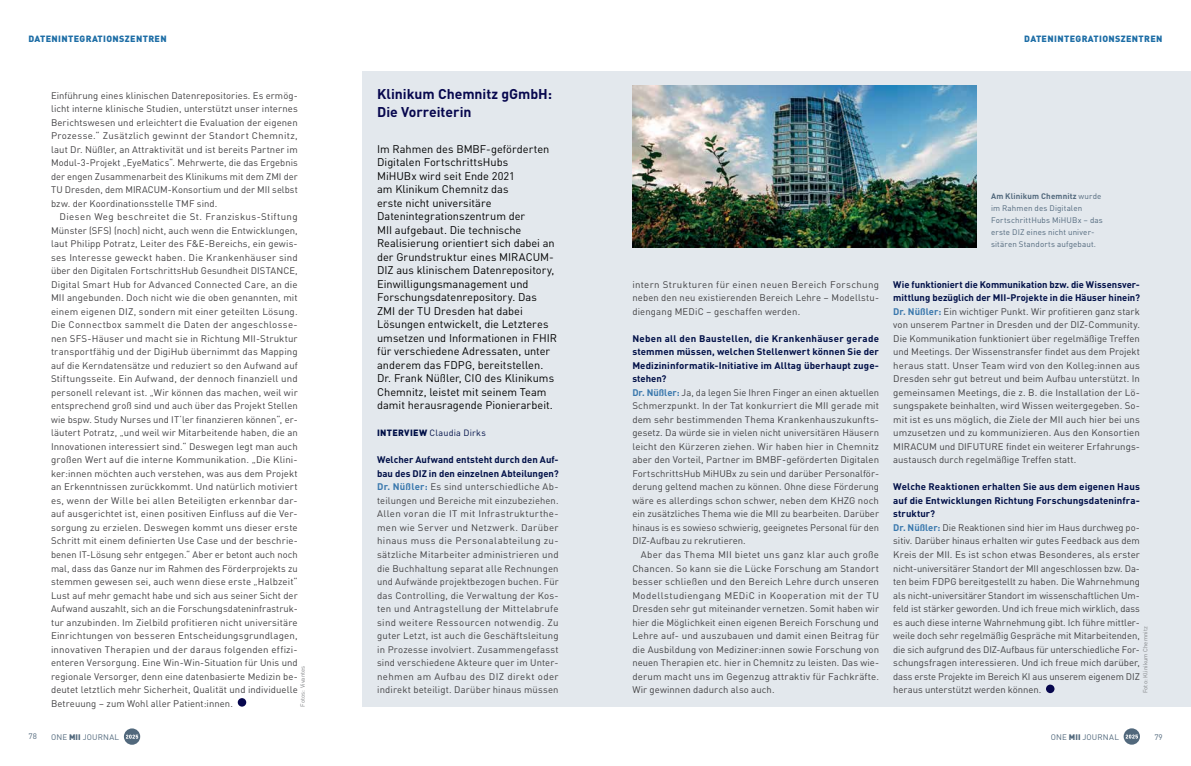
<style>
.page{position:relative;width:1191px;height:766px;background:#fff}
.page>*{position:absolute;margin:0;border:0;box-sizing:border-box;transform-origin:0 0}
.t1{font:700 14px/18px "DIN Pro";color:#07074e}
.t2{font:11px/13.5px "DIN Pro";color:#000}
.t3{font:9.5px/13.5px "DIN Pro";letter-spacing:.005em;color:#414042;text-align:justify}
.t4{font:900 9px "DIN Pro";letter-spacing:.04em;color:#1e6ea6}
.t5{font:9px "DIN Pro";letter-spacing:.02em;color:#000f47}
.t6{font:8px/12px "DIN Pro";letter-spacing:.015em;color:#51687c}
.t7{font:6px "DIN Pro";letter-spacing:.01em;color:#808285}
.s1{font-weight:900}
.s2{font-weight:700;color:#000f47}
.s3{font-weight:700;color:#3a78ad}
.s4{font-weight:700}
</style>
<div class="page">
<div style="left:238px;top:698px;width:8px;height:8px;background:#07074e;border-radius:50%"></div>
<div style="left:363px;top:71px;width:828px;height:635px;background:#e3e8ed"></div>
<div style="left:1046px;top:684px;width:8px;height:9px;background:#07074e;border-radius:50%"></div>
<img style="left:632px;top:85px;width:345px;height:162px">
<svg style="left:1123px;top:728px;width:17px;height:16px"></svg>
<svg style="left:1125px;top:734px;width:13px;height:4px"></svg>
<svg style="left:124px;top:728px;width:16px;height:16px"></svg>
<svg style="left:126px;top:734px;width:12px;height:4px"></svg>
<p class="t4" style="left:28px;top:31px;width:140px">DATENINTEGRATIONSZENTREN</p>
<p class="t4" style="left:1024px;top:31px;width:140px">DATENINTEGRATIONSZENTREN</p>
<p class="t3" style="left:51px;top:88px;width:248px">Einführung eines klinischen Datenrepositories. Es ermög&shy;licht interne klinische Studien, unterstützt unser internes Berichtswesen und erleichtert die Evaluation der eigenen Prozesse.“ Zusätzlich gewinnt der Standort Chemnitz, laut Dr. Nüßler, an Attraktivität und ist bereits Partner im Modul-3-Projekt „EyeMatics“. Mehrwerte, die das Ergebnis der engen Zusammenarbeit des Klinikums mit dem ZMI der TU Dresden, dem MIRACUM-Konsortium und der MII selbst bzw. der Koordinationsstelle TMF sind.</p>
<p class="t3" style="left:51px;top:209px;width:248px;text-indent:9px">Diesen Weg beschreitet die St. Franziskus-Stiftung Münster (SFS) (noch) nicht, auch wenn die Entwicklungen, laut Philipp Potratz, Leiter des F&amp;E-Bereichs, ein gewis&shy;ses Interesse geweckt haben. Die Krankenhäuser sind über den Digitalen FortschrittsHub Gesundheit DISTANCE, Digital Smart Hub for Advanced Connected Care, an die MII angebunden. Doch nicht wie die oben genannten, mit einem eigenen DIZ, sondern mit einer geteilten Lösung.<br>Die Connectbox sammelt die Daten der angeschlosse&shy;nen SFS-Häuser und macht sie in Richtung MII-Struktur transportfähig und der DigiHub übernimmt das Mapping auf die Kerndatensätze und reduziert so den Aufwand auf Stiftungsseite. Ein Aufwand, der dennoch finanziell und personell relevant ist. „Wir können das machen, weil wir entsprechend groß sind und auch über das Projekt Stellen wie bspw. Study Nurses und IT‘ler finanzieren können“, er&shy;läutert Potratz, „und weil wir Mitarbeitende haben, die an Innovationen interessiert sind.“ Deswegen legt man auch großen Wert auf die interne Kommunikation. „Die Klini&shy;ker:innen möchten auch verstehen, was aus dem Projekt an Erkenntnissen zurückkommt. Und natürlich motiviert es, wenn der Wille bei allen Beteiligten erkennbar dar&shy;auf ausgerichtet ist, einen positiven Einfluss auf die Ver&shy;sorgung zu erzielen. Deswegen kommt uns dieser erste Schritt mit einem definierten Use Case und der beschrie&shy;benen IT-Lösung sehr entgegen.“ Aber er betont auch noch mal, dass das Ganze nur im Rahmen des Förderprojekts zu stemmen gewesen sei, auch wenn diese erste „Halbzeit“ Lust auf mehr gemacht habe und sich aus seiner Sicht der Aufwand auszahlt, sich an die Forschungsdateninfrastruk&shy;tur anzubinden. Im Zielbild profitieren nicht universitäre Einrichtungen von besseren Entscheidungsgrundlagen, innovativen Therapien und der daraus folgenden effizi&shy;enteren Versorgung. Eine Win-Win-Situation für Unis und regionale Versorger, denn eine datenbasierte Medizin be&shy;deutet letztlich mehr Sicherheit, Qualität und individuelle Betreuung – zum Wohl aller Patient:innen.</p>
<p class="t7" style="left:298px;top:706px;width:42px;rotate:-90deg">Fotos: Vivantes</p>
<h1 class="t1" style="left:377px;top:84px;width:176px">Klinikum Chemnitz gGmbH:<br>Die Vorreiterin</h1>
<p class="t2" style="left:377px;top:141px;width:181px">Im Rahmen des BMBF-geförderten<br>Digitalen FortschrittsHubs<br>MiHUBx wird seit Ende 2021<br>am Klinikum Chemnitz das<br>erste nicht universitäre<br>Datenintegrationszentrum der<br>MII aufgebaut. Die technische<br>Realisierung orientiert sich dabei an der Grundstruktur eines MIRACUM-<br>DIZ aus klinischem Datenrepository,<br>Einwilligungsmanagement und<br>Forschungsdatenrepository. Das<br>ZMI der TU Dresden hat dabei<br>Lösungen entwickelt, die Letzteres umsetzen und Informationen in FHIR für verschiedene Adressaten, unter anderem das FDPG, bereitstellen.<br>Dr. Frank Nüßler, CIO des Klinikums<br>Chemnitz, leistet mit seinem Team damit herausragende Pionierarbeit.</p>
<p class="t5" style="left:377px;top:426px;width:110px"><span class="s1">INTERVIEW</span> Claudia Dirks</p>
<p class="t3" style="left:377px;top:452px;width:183px"><span class="s2">Welcher Aufwand entsteht durch den Auf&shy;bau des DIZ in den einzelnen Abteilungen?<br></span><span class="s3">Dr. Nüßler:</span> Es sind unterschiedliche Ab&shy;teilungen und Bereiche mit einzubeziehen.<br>Allen voran die IT mit Infrastrukturthe&shy;men wie Server und Netzwerk. Darüber hinaus muss die Personalabteilung zu&shy;sätzliche Mitarbeiter administrieren und die Buchhaltung separat alle Rechnungen und Aufwände projektbezogen buchen. Für das Controlling, die Verwaltung der Kos&shy;ten und Antragstellung der Mittelabrufe sind weitere Ressourcen notwendig. Zu guter Letzt, ist auch die Geschäftsleitung in Prozesse involviert. Zusammengefasst sind verschiedene Akteure quer im Unter&shy;nehmen am Aufbau des DIZ direkt oder indirekt beteiligt. Darüber hinaus müssen</p>
<p class="t3" style="left:632px;top:277px;width:248px">intern Strukturen für einen neuen Bereich Forschung neben den neu existierenden Bereich Lehre – Modellstu&shy;diengang MEDiC – geschaffen werden.</p>
<p class="t3" style="left:632px;top:331px;width:248px;text-align:left"><span class="s2">Neben all den Baustellen, die Krankenhäuser gerade stemmen müssen, welchen Stellenwert können Sie der Medizininformatik-Initiative im Alltag überhaupt zuge&shy;stehen?<br></span><span class="s3">Dr. Nüßler:</span> Ja, da legen Sie Ihren Finger an einen aktuellen Schmerzpunkt. In der Tat konkurriert die MII gerade mit dem sehr bestimmenden Thema Krankenhauszukunfts&shy;gesetz. Da würde sie in vielen nicht universitären Häusern leicht den Kürzeren ziehen. Wir haben hier in Chemnitz aber den Vorteil, Partner im BMBF-geförderten Digitalen FortschrittsHub MiHUBx zu sein und darüber Personalför&shy;derung geltend machen zu können. Ohne diese Förderung wäre es allerdings schon schwer, neben dem KHZG noch ein zusätzliches Thema wie die MII zu bearbeiten. Darüber hinaus is es sowieso schwierig, geeignetes Personal für den DIZ-Aufbau zu rekrutieren.</p>
<p class="t3" style="left:632px;top:547px;width:248px;text-indent:9px">Aber das Thema MII bietet uns ganz klar auch große Chancen. So kann sie die Lücke Forschung am Standort besser schließen und den Bereich Lehre durch unseren Modellstudiengang MEDiC in Kooperation mit der TU Dresden sehr gut miteinander vernetzen. Somit haben wir hier die Möglichkeit einen eigenen Bereich Forschung und Lehre auf- und auszubauen und damit einen Beitrag für die Ausbildung von Mediziner:innen sowie Forschung von neuen Therapien etc. hier in Chemnitz zu leisten. Das wie&shy;derum macht uns im Gegenzug attraktiv für Fachkräfte.<br>Wir gewinnen dadurch also auch.</p>
<p class="t6" style="left:991px;top:190px;width:113px"><span class="s4">Am Klinikum Chemnitz</span> wurde im Rahmen des Digitalen<br>FortschrittHubs MiHUBx – das erste DIZ eines nicht univer&shy;sitären Standorts aufgebaut.</p>
<p class="t3" style="left:893px;top:277px;width:248px"><span class="s2">Wie funktioniert die Kommunikation bzw. die Wissensver&shy;mittlung bezüglich der MII-Projekte in die Häuser hinein?<br></span><span class="s3">Dr. Nüßler:</span> Ein wichtiger Punkt. Wir profitieren ganz stark von unserem Partner in Dresden und der DIZ-Community.<br>Die Kommunikation funktioniert über regelmäßige Treffen und Meetings. Der Wissenstransfer findet aus dem Projekt heraus statt. Unser Team wird von den Kolleg:innen aus Dresden sehr gut betreut und beim Aufbau unterstützt. In gemeinsamen Meetings, die z. B. die Installation der Lö&shy;sungspakete beinhalten, wird Wissen weitergegeben. So&shy;mit ist es uns möglich, die Ziele der MII auch hier bei uns umzusetzen und zu kommunizieren. Aus den Konsortien MIRACUM und DIFUTURE findet ein weiterer Erfahrungs&shy;austausch durch regelmäßige Treffen statt.</p>
<p class="t3" style="left:893px;top:479px;width:248px;text-align:left"><span class="s2">Welche Reaktionen erhalten Sie aus dem eigenen Haus auf die Entwicklungen Richtung Forschungsdateninfra&shy;struktur?<br></span><span class="s3">Dr. Nüßler:</span> Die Reaktionen sind hier im Haus durchweg po&shy;sitiv. Darüber hinaus erhalten wir gutes Feedback aus dem Kreis der MII. Es ist schon etwas Besonderes, als erster nicht-universitärer Standort der MII angeschlossen bzw. Da&shy;ten beim FDPG bereitgestellt zu haben. Die Wahrnehmung als nicht-universitärer Standort im wissenschaftlichen Um&shy;feld ist stärker geworden. Und ich freue mich wirklich, dass es auch diese interne Wahrnehmung gibt. Ich führe mittler&shy;weile doch sehr regelmäßig Gespräche mit Mitarbeitenden, die sich aufgrund des DIZ-Aufbaus für unterschiedliche For&shy;schungsfragen interessieren. Und ich freue mich darüber, dass erste Projekte im Bereich KI aus unserem eigenem DIZ heraus unterstützt werden können.</p>
<p class="t7" style="left:1140px;top:693px;width:68px;rotate:-90deg">Foto: Klinikum Chemnitz</p>
<p class="t6" style="left:28px;top:729px;width:10px">78</p>
<p class="t6" style="left:51px;top:730px;width:70px">ONE <span class="s1">MII</span> JOURNAL</p>
<p class="t6" style="left:1050px;top:730px;width:70px">ONE <span class="s1">MII</span> JOURNAL</p>
<p class="t6" style="left:1154px;top:730px;width:10px">79</p>
</div>
